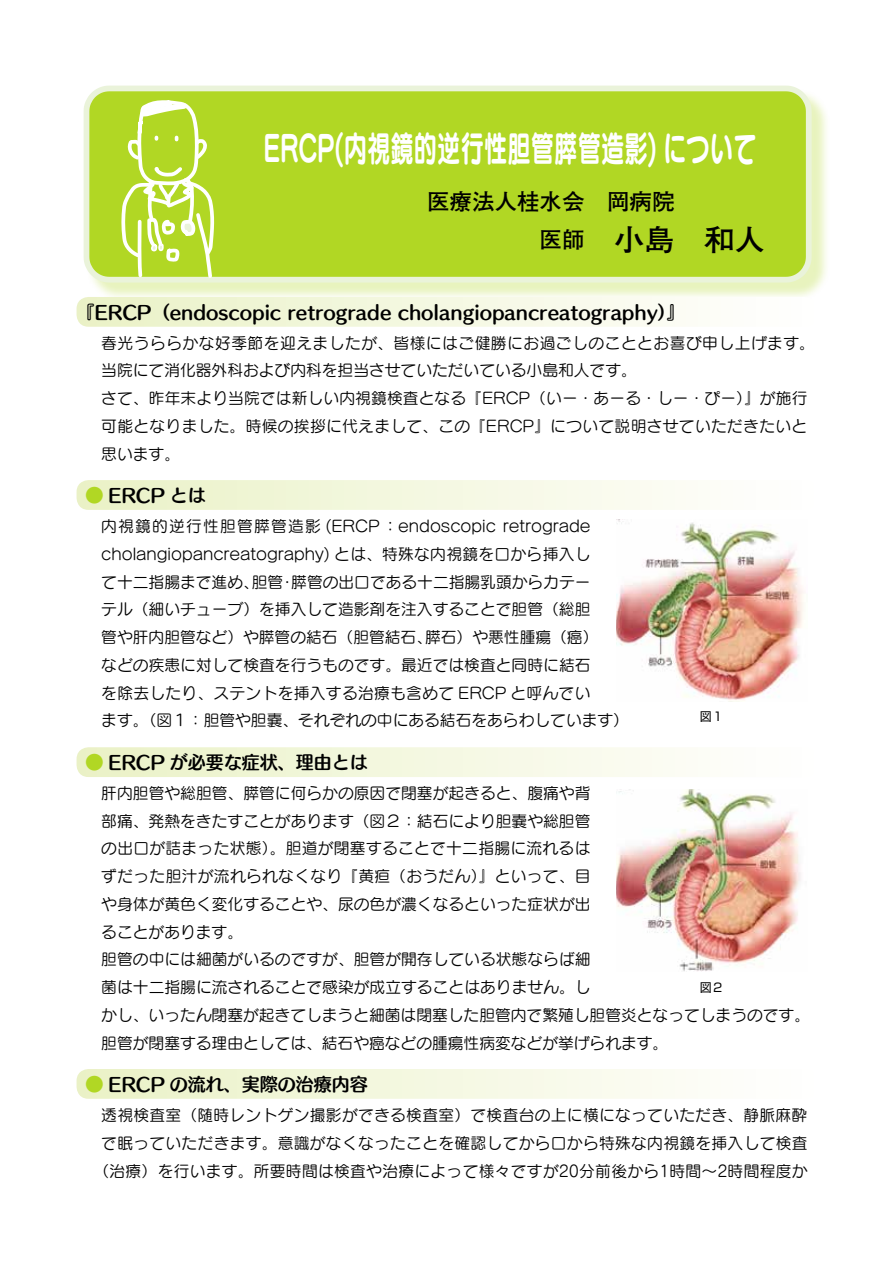
<style>
.page{position:relative;width:893px;height:1263px;background:#fff}
.page>*{position:absolute;margin:0;border:0;box-sizing:border-box;transform-origin:0 0}
.t1{font:36px "Seurat Pro B";color:#fff;scale:.65 1}
.t2{font:700 30px "Futo Go B101 Pro";color:#000}
.t3{font:700 22.5px "Futo Go B101 Pro";color:#000}
.t4{font:18px "Humming Std B";color:#000}
.t5{font:15.75px/27.8px "Seurat Pro M";color:#000}
.t6{font:15.75px/27.8px "Seurat Pro M";letter-spacing:.02em;color:#000}
.t7{font:12px "Shin Go Pro";color:#000}
.s1{font-size:22.5px}
.s2{color:#b1d724}
</style>
<div class="page">
<div style="left:86px;top:88px;width:744px;height:213px;background:#b1d724;opacity:.3"></div>
<svg style="left:84px;top:86px;width:728px;height:197px;background:#b5d933"></svg>
<svg style="left:121px;top:100px;width:93px;height:178px"></svg>
<svg style="left:77px;top:297px;width:739px;height:30px"></svg>
<svg style="left:77px;top:480px;width:609px;height:30px;background:#f3f6dd"></svg>
<svg style="left:77px;top:747px;width:609px;height:30px;background:#f3f7de"></svg>
<svg style="left:77px;top:1069px;width:609px;height:30px;background:#f3f7dd"></svg>
<img style="left:616px;top:520px;width:188px;height:182px">
<img style="left:616px;top:790px;width:185px;height:182px">
<h1 class="t1" style="left:263px;top:123px;width:760px">ERCP(内視鏡的逆行性胆管膵管造影) について</h1>
<h3 class="t3" style="left:427px;top:184px;width:339px">医療法人桂水会　岡病院　　　　</h3>
<h2 class="t2" style="left:540px;top:215px;width:226px"><span class="s1">医師</span>　小島　和人</h2>
<p class="t4" style="left:77px;top:298px;width:610px">『ERCP（endoscopic retrograde cholangiopancreatography）』</p>
<p class="t6" style="left:101px;top:328px;width:715px">春光うららかな好季節を迎えましたが、皆様にはご健勝にお過ごしのこととお喜び申し上げます。当院にて消化器外科および内科を担当させていただいている小島和人です。<br>さて、昨年末より当院では新しい内視鏡検査となる『ERCP（いー・あーる・しー・ぴー）』が施行可能となりました。時候の挨拶に代えまして、この『ERCP』について説明させていただきたいと思います。</p>
<p class="t4" style="left:86px;top:482px;width:122px"><span class="s2">●</span> ERCP とは</p>
<p class="t5" style="left:101px;top:512px;width:529px">内視鏡的逆行性胆管膵管造影 (ERCP ：endoscopic retrograde cholangiopancreatography) とは、特殊な内視鏡を口から挿入し<br>て十二指腸まで進め、胆管・膵管の出口である十二指腸乳頭からカテー<br>テル（細いチューブ）を挿入して造影剤を注入することで胆管（総胆<br>管や肝内胆管など）や膵管の結石（胆管結石、膵石）や悪性腫瘍（癌）<br>などの疾患に対して検査を行うものです。最近では検査と同時に結石<br>を除去したり、ステントを挿入する治療も含めて ERCP と呼んでい<br>ます。（図１：胆管や胆嚢、それぞれの中にある結石をあらわしています）</p>
<p class="t4" style="left:86px;top:749px;width:284px"><span class="s2">●</span> ERCP が必要な症状、理由とは</p>
<p class="t5" style="left:101px;top:779px;width:710px">肝内胆管や総胆管、膵管に何らかの原因で閉塞が起きると、腹痛や背<br>部痛、発熱をきたすことがあります（図２：結石により胆嚢や総胆管<br>の出口が詰まった状態）。胆道が閉塞することで十二指腸に流れるは<br>ずだった胆汁が流れられなくなり『黄疸（おうだん）』といって、目<br>や身体が黄色く変化することや、尿の色が濃くなるといった症状が出<br>ることがあります。<br>胆管の中には細菌がいるのですが、胆管が開存している状態ならば細<br>菌は十二指腸に流されることで感染が成立することはありません。し<br>かし、いったん閉塞が起きてしまうと細菌は閉塞した胆管内で繁殖し胆管炎となってしまうのです。胆管が閉塞する理由としては、結石や癌などの腫瘍性病変などが挙げられます。</p>
<p class="t4" style="left:86px;top:1071px;width:284px"><span class="s2">●</span> ERCP の流れ、実際の治療内容</p>
<p class="t6" style="left:93px;top:1101px;width:716px;text-align:center">透視検査室（随時レントゲン撮影ができる検査室）で検査台の上に横になっていただき、静脈麻酔で眠っていただきます。意識がなくなったことを確認してから口から特殊な内視鏡を挿入して検査（治療）を行います。所要時間は検査や治療によって様々ですが20分前後から1時間～2時間程度か</p>
<p class="t7" style="left:700px;top:706px;width:25px">図１</p>
<p class="t7" style="left:700px;top:978px;width:25px">図２</p>
</div>
